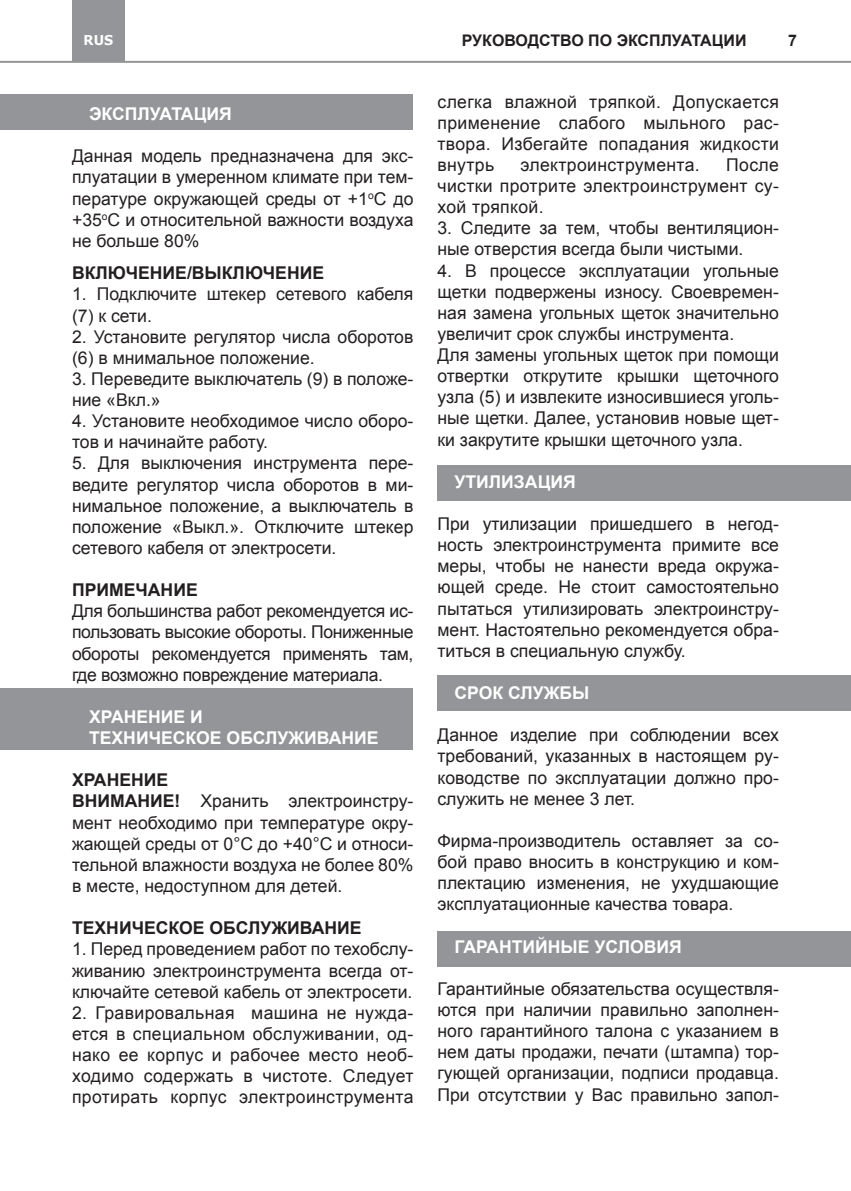
<style>
.page{position:relative;width:851px;height:1191px;background:#fff}
.page>*{position:absolute;margin:0;border:0;box-sizing:border-box;transform-origin:0 0}
.t1{font:17.6px/21.2px "Arial";color:#231f20;text-align:justify}
.t2{font:700 17.6px/21.2px "Arial";color:#fff}
.t3{font:700 17.6px "Arial";color:#231f20}
.t4{font:17.6px "Arial";letter-spacing:.02em;color:#231f20}
.t5{font:700 16px "Arial";color:#231f20}
.t6{font:700 13.6px "Verdana";color:#fff;scale:.95 1}
.s1{font-weight:700}
</style>
<div class="page">
<hr style="left:0;top:61px;width:850px;height:2px;background:#939598">
<div style="left:72px;top:0;width:53px;height:62px;background:#939598"></div>
<div style="left:437px;top:675px;width:413px;height:36px;background:#939598"></div>
<div style="left:437px;top:931px;width:413px;height:35px;background:#939598"></div>
<div style="left:0;top:95px;width:413px;height:35px;background:#939598"></div>
<div style="left:437px;top:465px;width:413px;height:35px;background:#939598"></div>
<div style="left:0;top:687px;width:413px;height:62px;background:#939598"></div>
<p class="t6" style="left:84px;top:30px;width:33px">RUS</p>
<p class="t5" style="left:461px;top:30px;width:286px">РУКОВОДСТВО ПО ЭКСПЛУАТАЦИИ</p>
<p class="t5" style="left:788px;top:30px;width:10px">7</p>
<p class="t2" style="left:89px;top:104px;width:144px">ЭКСПЛУАТАЦИЯ</p>
<p class="t1" style="left:72px;top:146px;width:343px">Данная модель предназначена для экс&shy;плуатации в умеренном климате при тем&shy;пературе окружающей среды от +1<sup>о</sup>С до +35<sup>о</sup>С и относительной важности воздуха не больше 80%</p>
<p class="t3" style="left:72px;top:261px;width:253px">ВКЛЮЧЕНИЕ/ВЫКЛЮЧЕНИЕ</p>
<p class="t1" style="left:72px;top:284px;width:343px">1. Подключите штекер сетевого кабеля (7) к сети.</p>
<p class="t1" style="left:72px;top:326px;width:343px">2. Установите регулятор числа оборотов (6) в мнимальное положение.</p>
<p class="t1" style="left:72px;top:368px;width:343px">3. Переведите выключатель (9) в положе&shy;ние «Вкл.»</p>
<p class="t1" style="left:72px;top:410px;width:343px">4. Установите необходимое число оборо&shy;тов и начинайте работу.</p>
<p class="t1" style="left:72px;top:453px;width:343px">5. Для выключения инструмента пере&shy;ведите регулятор числа оборотов в ми&shy;нимальное положение, а выключатель в положение «Выкл.». Отключите штекер сетевого кабеля от электросети.</p>
<p class="t3" style="left:72px;top:578px;width:127px">ПРИМЕЧАНИЕ</p>
<p class="t1" style="left:72px;top:601px;width:343px">Для большинства работ рекомендуется ис&shy;пользовать высокие обороты. Пониженные обороты рекомендуется применять там, где возможно повреждение материала.</p>
<p class="t2" style="left:89px;top:706px;width:291px">ХРАНЕНИЕ И<br>ТЕХНИЧЕСКОЕ ОБСЛУЖИВАНИЕ</p>
<p class="t1" style="left:72px;top:769px;width:343px;text-align:left"><span class="s1">ХРАНЕНИЕ<br>ВНИМАНИЕ!</span> Хранить электроинстру&shy;мент необходимо при температуре окру&shy;жающей среды от 0°С до +40°С и относи&shy;тельной влажности воздуха не более 80% в месте, недоступном для детей.</p>
<p class="t3" style="left:72px;top:916px;width:291px">ТЕХНИЧЕСКОЕ ОБСЛУЖИВАНИЕ</p>
<p class="t1" style="left:72px;top:938px;width:343px">1. Перед проведением работ по техобслу&shy;живанию электроинструмента всегда от&shy;ключайте сетевой кабель от электросети.</p>
<p class="t1" style="left:72px;top:1002px;width:343px">2. Гравировальная машина не нужда&shy;ется в специальном обслуживании, од&shy;нако ее корпус и рабочее место необ&shy;ходимо содержать в чистоте. Следует протирать корпус электроинструмента</p>
<p class="t1" style="left:437px;top:91px;width:343px">слегка влажной тряпкой. Допускается применение слабого мыльного рас&shy;твора. Избегайте попадания жидкости внутрь</p>
<p class="t1" style="left:437px;top:154px;width:343px;text-indent:288px">После чистки протрите электроинструмент су&shy;хой тряпкой.</p>
<p class="t1" style="left:437px;top:218px;width:343px">3. Следите за тем, чтобы вентиляцион&shy;ные отверстия всегда были чистыми.</p>
<p class="t1" style="left:437px;top:260px;width:343px;text-align:left">4. В процессе эксплуатации угольные щетки подвержены износу. Своевремен&shy;ная замена угольных щеток значительно увеличит срок службы инструмента.<br>Для замены угольных щеток при помощи отвертки открутите крышки щеточного узла (5) и извлеките износившиеся уголь&shy;ные щетки. Далее, установив новые щет&shy;ки закрутите крышки щеточного узла.</p>
<p class="t2" style="left:454px;top:471px;width:123px">УТИЛИЗАЦИЯ</p>
<p class="t1" style="left:437px;top:513px;width:343px">При утилизации пришедшего в негод&shy;ность электроинструмента примите все меры, чтобы не нанести вреда окружа&shy;ющей среде. Не стоит самостоятельно пытаться утилизировать электроинстру&shy;мент. Настоятельно рекомендуется обра&shy;титься в специальную службу.</p>
<p class="t2" style="left:454px;top:683px;width:136px">СРОК СЛУЖБЫ</p>
<p class="t1" style="left:437px;top:724px;width:343px">Данное изделие при соблюдении всех требований, указанных в настоящем ру&shy;ководстве по эксплуатации должно про&shy;служить не менее 3 лет.</p>
<p class="t1" style="left:437px;top:830px;width:343px">Фирма-производитель оставляет за со&shy;бой право вносить в конструкцию и ком&shy;плектацию изменения, не ухудшающие эксплуатационные качества товара.</p>
<p class="t2" style="left:454px;top:936px;width:229px">ГАРАНТИЙНЫЕ УСЛОВИЯ</p>
<p class="t1" style="left:437px;top:978px;width:343px">Гарантийные обязательства осуществля&shy;ются при наличии правильно заполнен&shy;ного гарантийного талона с указанием в нем даты продажи, печати (штампа) тор&shy;гующей организации, подписи продавца.<br>При отсутствии у Вас правильно запол-</p>
<p class="t4" style="left:520px;top:153px;width:181px">электроинструмента.</p>
</div>
